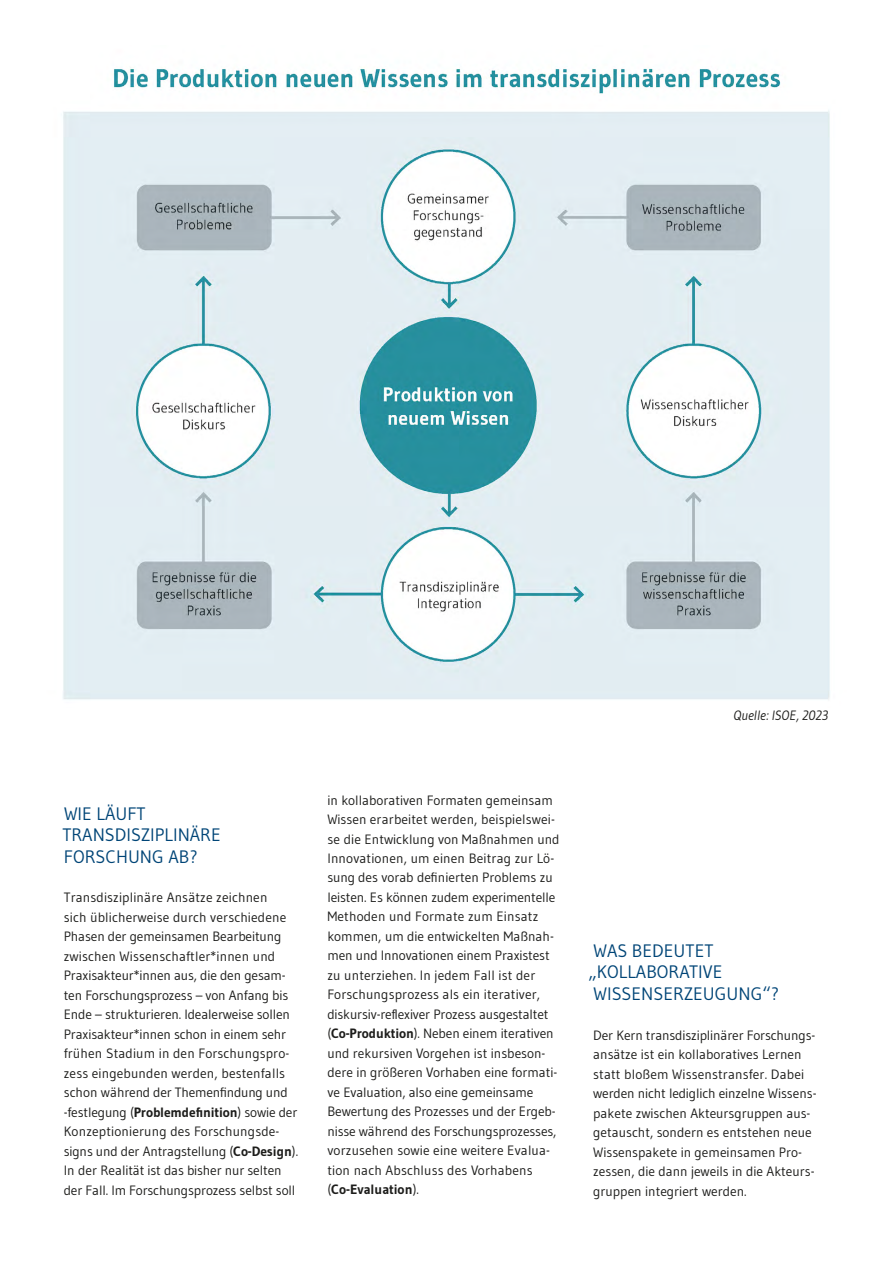
<style>
.page{position:relative;width:893px;height:1263px;background:#fff}
.page>*{position:absolute;margin:0;border:0;box-sizing:border-box;transform-origin:0 0}
.t1{font:18px/21.6px "Gudea";color:#004577}
.t2{font:13.5px/19.5px "Gudea";color:#1d1d1b}
.t3{font:italic 13.5px "Gudea";color:#1d1d1b}
.s1{font-weight:700}
</style>
<div class="page">
<img style="left:63px;top:67px;width:767px;height:633px">
<h1 class="t1" style="left:62px;top:802px;width:160px">WIE LÄUFT<br>TRANSDISZIPLINÄRE<br>FORSCHUNG AB?</h1>
<p class="t2" style="left:64px;top:888px;width:236px">Transdisziplinäre Ansätze zeichnen<br>sich üblicherweise durch verschiedene Phasen der gemeinsamen Bearbeitung zwischen Wissenschaftler*innen und Praxisakteur*innen aus, die den gesam&shy;ten Forschungsprozess – von Anfang bis Ende – strukturieren. Idealerweise sollen Praxisakteur*innen schon in einem sehr frühen Stadium in den Forschungspro&shy;zess eingebunden werden, bestenfalls schon während der Themenfindung und -festlegung (<span class="s1">Problemdefinition</span>) sowie der Konzeptionierung des Forschungsde&shy;signs und der Antragstellung (<span class="s1">Co-Design</span>).<br>In der Realität ist das bisher nur selten der Fall. Im Forschungsprozess selbst soll</p>
<p class="t2" style="left:327px;top:790px;width:234px">in kollaborativen Formaten gemeinsam Wissen erarbeitet werden, beispielswei&shy;se die Entwicklung von Maßnahmen und Innovationen, um einen Beitrag zur Lö&shy;sung des vorab definierten Problems zu leisten. Es können zudem experimentelle Methoden und Formate zum Einsatz kommen, um die entwickelten Maßnah&shy;men und Innovationen einem Praxistest zu unterziehen. In jedem Fall ist der Forschungsprozess als ein iterativer, diskursiv-reflexiver Prozess ausgestaltet (<span class="s1">Co-Produktion</span>). Neben einem iterativen und rekursiven Vorgehen ist insbeson&shy;dere in größeren Vorhaben eine formati&shy;ve Evaluation, also eine gemeinsame Bewertung des Prozesses und der Ergeb&shy;nisse während des Forschungsprozesses, vorzusehen sowie eine weitere Evalua&shy;tion nach Abschluss des Vorhabens (<span class="s1">Co-Evaluation</span>).</p>
<p class="t3" style="left:733px;top:707px;width:96px">Quelle: ISOE, 2023</p>
<h1 class="t1" style="left:589px;top:939px;width:192px">WAS BEDEUTET „KOLLABORATIVE<br>WISSENSERZEUGUNG“?</h1>
<p class="t2" style="left:593px;top:1025px;width:225px">Der Kern transdisziplinärer Forschungs&shy;ansätze ist ein kollaboratives Lernen statt bloßem Wissenstransfer. Dabei werden nicht lediglich einzelne Wissens&shy;pakete zwischen Akteursgruppen aus&shy;getauscht, sondern es entstehen neue Wissenspakete in gemeinsamen Pro&shy;zessen, die dann jeweils in die Akteurs&shy;gruppen integriert werden.</p>
</div>
